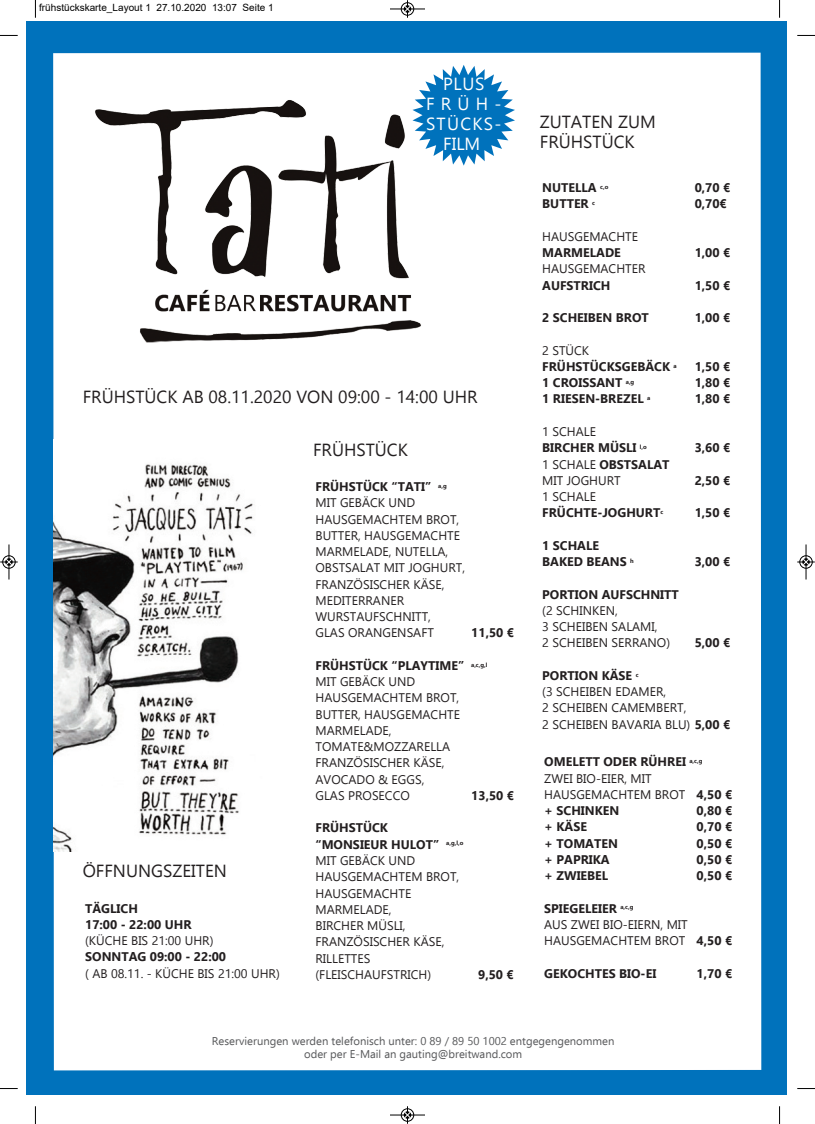
<style>
.page{position:relative;width:815px;height:1124px;background:#fff}
.page>*{position:absolute;margin:0;border:0;box-sizing:border-box;transform-origin:0 0}
.t1{font:17.5px "Ebrima";color:#231f20}
.t2{font:17.5px/20px "Ebrima";letter-spacing:.07em;color:#fff;text-align:center}
.t3{font:12.5px "Ebrima";color:#231f20}
.t4{font:700 12.5px "Ebrima";color:#231f20}
.t5{font:11.25px "Ebrima";color:#57585a}
.t6{font:10px "Arial";color:#000}
.s1{font-weight:400}
.s2{font-weight:700}
</style>
<div class="page">
<div style="left:26px;top:22px;width:761px;height:1072px;background:#0072bc"></div>
<div style="left:53px;top:53px;width:708px;height:1017px;background:#fff"></div>
<div style="left:54px;top:439px;width:252px;height:412px;background:#fff"></div>
<img style="left:54px;top:463px;width:200px;height:388px">
<img style="left:53px;top:94px;width:462px;height:252px">
<svg style="left:412px;top:65px;width:103px;height:101px"></svg>
<svg style="left:35px;top:0;width:1px;height:18px"></svg>
<svg style="left:0;top:35px;width:18px;height:1px"></svg>
<svg style="left:779px;top:0;width:1px;height:18px"></svg>
<svg style="left:797px;top:35px;width:18px;height:1px"></svg>
<svg style="left:35px;top:1106px;width:1px;height:17px"></svg>
<svg style="left:0;top:1088px;width:18px;height:1px"></svg>
<svg style="left:779px;top:1106px;width:1px;height:17px"></svg>
<svg style="left:797px;top:1088px;width:18px;height:1px"></svg>
<div style="left:401px;top:2px;width:13px;height:14px;border:1px solid #fff;border-radius:50%"></div>
<hr style="left:390px;top:9px;width:35px;height:1px;background:#000">
<div style="left:401px;top:3px;width:13px;height:12px;border:1px solid #000;border-radius:50%"></div>
<svg style="left:404px;top:0;width:7px;height:18px"></svg>
<hr style="left:390px;top:1114px;width:35px;height:1px;background:#000">
<div style="left:401px;top:1108px;width:13px;height:13px;border:1px solid #000;border-radius:50%"></div>
<svg style="left:404px;top:1106px;width:7px;height:17px"></svg>
<div style="left:2px;top:555px;width:14px;height:13px;border:1px solid #fff;border-radius:50%"></div>
<hr style="left:9px;top:544px;width:1px;height:35px;background:#000">
<div style="left:3px;top:555px;width:12px;height:13px;border:1px solid #000;border-radius:50%"></div>
<svg style="left:0;top:558px;width:18px;height:7px"></svg>
<div style="left:799px;top:555px;width:14px;height:13px;border:1px solid #fff;border-radius:50%"></div>
<hr style="left:806px;top:544px;width:1px;height:35px;background:#000">
<div style="left:800px;top:555px;width:12px;height:13px;border:1px solid #000;border-radius:50%"></div>
<svg style="left:797px;top:558px;width:18px;height:7px"></svg>
<p class="t6" style="left:39px;top:2px;width:236px">frühstückskarte_Layout 1 27.10.2020 13:07 Seite 1</p>
<p class="t2" style="left:443px;top:72px;width:43px">PLUS</p>
<p class="t2" style="left:426px;top:92px;width:77px">FRÜH-<br>STÜCKS-<br>FILM</p>
<p class="t1" style="left:83px;top:384px;width:396px">FRÜHSTÜCK AB 08.11.2020 VON 09:00 - 14:00 UHR</p>
<p class="t1" style="left:83px;top:857px;width:146px">ÖFFNUNGSZEITEN</p>
<p class="t4" style="left:85px;top:900px;width:54px">TÄGLICH</p>
<p class="t4" style="left:85px;top:916px;width:108px">17:00 - 22:00 UHR</p>
<p class="t3" style="left:85px;top:931px;width:130px">(KÜCHE BIS 21:00 UHR)</p>
<p class="t4" style="left:85px;top:948px;width:142px">SONNTAG 09:00 - 22:00</p>
<p class="t3" style="left:85px;top:964px;width:196px">( AB 08.11. - KÜCHE BIS 21:00 UHR)</p>
<p class="t1" style="left:313px;top:436px;width:96px">FRÜHSTÜCK</p>
<p class="t4" style="left:316px;top:478px;width:133px">FRÜHSTÜCK “TATI” <sup>a,g</sup></p>
<p class="t3" style="left:316px;top:493px;width:101px">MIT GEBÄCK UND</p>
<p class="t3" style="left:316px;top:510px;width:145px">HAUSGEMACHTEM BROT,</p>
<p class="t3" style="left:316px;top:526px;width:146px">BUTTER, HAUSGEMACHTE</p>
<p class="t3" style="left:316px;top:542px;width:134px">MARMELADE, NUTELLA,</p>
<p class="t3" style="left:316px;top:558px;width:151px">OBSTSALAT MIT JOGHURT,</p>
<p class="t3" style="left:316px;top:575px;width:130px">FRANZÖSISCHER KÄSE,</p>
<p class="t3" style="left:316px;top:591px;width:90px">MEDITERRANER</p>
<p class="t3" style="left:316px;top:607px;width:117px">WURSTAUFSCHNITT,</p>
<p class="t3" style="left:316px;top:623px;width:120px">GLAS ORANGENSAFT</p>
<p class="t4" style="left:471px;top:624px;width:44px">11,50 €</p>
<p class="t4" style="left:316px;top:657px;width:173px">FRÜHSTÜCK “PLAYTIME” <sup>a,c,g,l</sup></p>
<p class="t3" style="left:316px;top:672px;width:101px">MIT GEBÄCK UND</p>
<p class="t3" style="left:316px;top:688px;width:145px">HAUSGEMACHTEM BROT,</p>
<p class="t3" style="left:316px;top:705px;width:146px">BUTTER, HAUSGEMACHTE</p>
<p class="t3" style="left:316px;top:721px;width:78px">MARMELADE,</p>
<p class="t3" style="left:316px;top:737px;width:136px">TOMATE&amp;MOZZARELLA</p>
<p class="t3" style="left:316px;top:753px;width:130px">FRANZÖSISCHER KÄSE,</p>
<p class="t3" style="left:316px;top:770px;width:110px">AVOCADO &amp; EGGS,</p>
<p class="t3" style="left:316px;top:786px;width:96px">GLAS PROSECCO</p>
<p class="t4" style="left:471px;top:787px;width:44px">13,50 €</p>
<p class="t4" style="left:316px;top:819px;width:74px">FRÜHSTÜCK</p>
<p class="t4" style="left:316px;top:836px;width:149px">“MONSIEUR HULOT” <sup>a,g,l,o</sup></p>
<p class="t3" style="left:316px;top:851px;width:101px">MIT GEBÄCK UND</p>
<p class="t3" style="left:316px;top:867px;width:145px">HAUSGEMACHTEM BROT,</p>
<p class="t3" style="left:316px;top:883px;width:97px">HAUSGEMACHTE</p>
<p class="t3" style="left:316px;top:900px;width:78px">MARMELADE,</p>
<p class="t3" style="left:316px;top:916px;width:92px">BIRCHER MÜSLI,</p>
<p class="t3" style="left:316px;top:932px;width:130px">FRANZÖSISCHER KÄSE,</p>
<p class="t3" style="left:316px;top:948px;width:56px">RILLETTES</p>
<p class="t3" style="left:316px;top:965px;width:117px">(FLEISCHAUFSTRICH)</p>
<p class="t4" style="left:478px;top:966px;width:37px">9,50 €</p>
<p class="t1" style="left:540px;top:109px;width:118px">ZUTATEN ZUM</p>
<p class="t1" style="left:540px;top:129px;width:96px">FRÜHSTÜCK</p>
<p class="t4" style="left:542px;top:179px;width:68px">NUTELLA <sup>c,o</sup></p>
<p class="t4" style="left:695px;top:179px;width:37px">0,70 €</p>
<p class="t4" style="left:542px;top:196px;width:54px">BUTTER <sup>c</sup></p>
<p class="t4" style="left:695px;top:196px;width:34px">0,70€</p>
<p class="t3" style="left:542px;top:227px;width:97px">HAUSGEMACHTE</p>
<p class="t4" style="left:542px;top:244px;width:80px">MARMELADE</p>
<p class="t4" style="left:695px;top:244px;width:37px">1,00 €</p>
<p class="t3" style="left:542px;top:260px;width:105px">HAUSGEMACHTER</p>
<p class="t4" style="left:542px;top:277px;width:70px">AUFSTRICH</p>
<p class="t4" style="left:695px;top:277px;width:37px">1,50 €</p>
<p class="t4" style="left:542px;top:309px;width:108px">2 SCHEIBEN BROT</p>
<p class="t4" style="left:695px;top:309px;width:37px">1,00 €</p>
<p class="t3" style="left:542px;top:341px;width:48px">2 STÜCK</p>
<p class="t4" style="left:542px;top:358px;width:136px">FRÜHSTÜCKSGEBÄCK <sup>a</sup></p>
<p class="t4" style="left:695px;top:358px;width:37px">1,50 €</p>
<p class="t4" style="left:542px;top:374px;width:94px">1 CROISSANT <sup>a,g</sup></p>
<p class="t4" style="left:695px;top:374px;width:37px">1,80 €</p>
<p class="t4" style="left:542px;top:391px;width:110px">1 RIESEN-BREZEL <sup>a</sup></p>
<p class="t4" style="left:695px;top:391px;width:37px">1,80 €</p>
<p class="t3" style="left:542px;top:422px;width:55px">1 SCHALE</p>
<p class="t4" style="left:542px;top:439px;width:106px">BIRCHER MÜSLI <sup>l,o</sup></p>
<p class="t4" style="left:695px;top:439px;width:37px">3,60 €</p>
<p class="t4" style="left:542px;top:456px;width:129px"><span class="s1">1 SCHALE</span> OBSTSALAT</p>
<p class="t3" style="left:542px;top:471px;width:80px">MIT JOGHURT</p>
<p class="t4" style="left:695px;top:472px;width:37px">2,50 €</p>
<p class="t3" style="left:542px;top:487px;width:55px">1 SCHALE</p>
<p class="t4" style="left:542px;top:504px;width:123px">FRÜCHTE-JOGHURT<sup>c</sup></p>
<p class="t4" style="left:695px;top:504px;width:37px">1,50 €</p>
<p class="t4" style="left:542px;top:537px;width:58px">1 SCHALE</p>
<p class="t4" style="left:542px;top:553px;width:93px">BAKED BEANS <sup>h</sup></p>
<p class="t4" style="left:695px;top:553px;width:37px">3,00 €</p>
<p class="t4" style="left:542px;top:586px;width:138px">PORTION AUFSCHNITT</p>
<p class="t3" style="left:542px;top:601px;width:77px">(2 SCHINKEN,</p>
<p class="t3" style="left:542px;top:617px;width:117px">3 SCHEIBEN SALAMI,</p>
<p class="t3" style="left:542px;top:633px;width:129px">2 SCHEIBEN SERRANO)</p>
<p class="t4" style="left:695px;top:634px;width:37px">5,00 €</p>
<p class="t4" style="left:542px;top:667px;width:98px">PORTION KÄSE <sup>c</sup></p>
<p class="t3" style="left:542px;top:682px;width:125px">(3 SCHEIBEN EDAMER,</p>
<p class="t3" style="left:542px;top:698px;width:146px">2 SCHEIBEN CAMEMBERT,</p>
<p class="t3" style="left:542px;top:715px;width:189px">2 SCHEIBEN BAVARIA BLU) <span class="s2">5,00 €</span></p>
<p class="t4" style="left:544px;top:753px;width:160px">OMELETT ODER RÜHREI <sup>a,c,g</sup></p>
<p class="t3" style="left:544px;top:769px;width:109px">ZWEI BIO-EIER, MIT</p>
<p class="t3" style="left:544px;top:785px;width:189px">HAUSGEMACHTEM BROT <span class="s2">4,50 €</span></p>
<p class="t4" style="left:544px;top:802px;width:77px">+ SCHINKEN</p>
<p class="t4" style="left:697px;top:802px;width:37px">0,80 €</p>
<p class="t4" style="left:544px;top:818px;width:44px">+ KÄSE</p>
<p class="t4" style="left:697px;top:818px;width:37px">0,70 €</p>
<p class="t4" style="left:544px;top:834px;width:75px">+ TOMATEN</p>
<p class="t4" style="left:697px;top:834px;width:37px">0,50 €</p>
<p class="t4" style="left:544px;top:851px;width:67px">+ PAPRIKA</p>
<p class="t4" style="left:697px;top:851px;width:37px">0,50 €</p>
<p class="t4" style="left:544px;top:867px;width:66px">+ ZWIEBEL</p>
<p class="t4" style="left:697px;top:867px;width:37px">0,50 €</p>
<p class="t4" style="left:544px;top:899px;width:91px">SPIEGELEIER <sup>a,c,g</sup></p>
<p class="t3" style="left:544px;top:915px;width:145px">AUS ZWEI BIO-EIERN, MIT</p>
<p class="t3" style="left:544px;top:931px;width:189px">HAUSGEMACHTEM BROT <span class="s2">4,50 €</span></p>
<p class="t4" style="left:544px;top:964px;width:114px">GEKOCHTES BIO-EI</p>
<p class="t4" style="left:697px;top:964px;width:37px">1,70 €</p>
<p class="t5" style="left:212px;top:1032px;width:404px">Reservierungen werden telefonisch unter: 0 89 / 89 50 1002 entgegengenommen</p>
<p class="t5" style="left:304px;top:1045px;width:220px">oder per E-Mail an gauting@breitwand.com</p>
</div>
